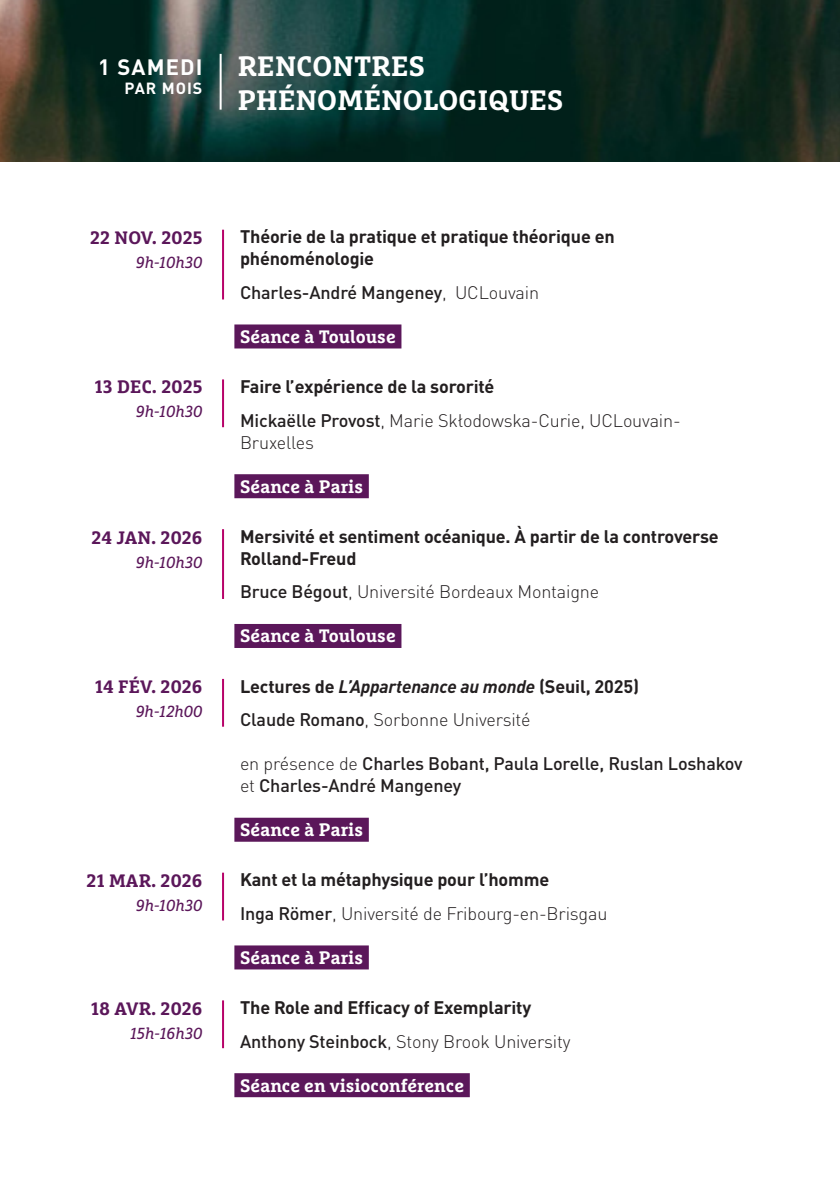
<style>
.page{position:relative;width:840px;height:1191px;background:#fff}
.page>*{position:absolute;margin:0;border:0;box-sizing:border-box;transform-origin:0 0}
.t1{font:700 28px "Marselis Slab Pro";letter-spacing:.01em;color:#fff}
.t2{font:700 22px "DINOT";letter-spacing:.05em;color:#fff}
.Event_Fac_Titre_Intervention_2025_BDC{font:700 18px/22px "DINOT";letter-spacing:-.01em;color:#231f20}
.Event_Fac_TexteCourant_2025{font:300 18px/22px "DINOT";letter-spacing:-.01em;color:#231f20}
.Event_Fac_TexteCourant_2025-2{font:500 18px/22px "DINOT";letter-spacing:-.01em;color:#231f20}
.Event_Fac_TexteCourant_2025-3{font:700 18px "Marselis Slab Pro";color:#fff}
.Event_FDL_Horaire_2025{font:700 18px "Marselis Slab Pro";letter-spacing:.01em;color:#5b175a}
.Event_FDL_Horaire_2025-2{font:italic 16px "Marselis Slab Pro";letter-spacing:.01em;color:#5b175a}
.t3{font:700 16px "DINOT";letter-spacing:.06em;color:#fff}
.s1{font-weight:300}
.s2{font-weight:500}
.s3{font-style:italic}
</style>
<div class="page">
<img style="left:0;top:0;width:839px;height:161px">
<hr style="left:219px;top:54px;width:2px;height:56px;background:#fff">
<hr style="left:222px;top:230px;width:2px;height:69px;background:#b70369">
<div style="left:234px;top:324px;width:167px;height:24px;background:#5b175a"></div>
<hr style="left:222px;top:379px;width:2px;height:48px;background:#b70369">
<div style="left:234px;top:474px;width:134px;height:24px;background:#5b175a"></div>
<hr style="left:222px;top:529px;width:2px;height:70px;background:#b70369">
<div style="left:234px;top:624px;width:167px;height:24px;background:#5b175a"></div>
<hr style="left:222px;top:679px;width:2px;height:47px;background:#b70369">
<div style="left:234px;top:817px;width:134px;height:24px;background:#5b175a"></div>
<hr style="left:222px;top:872px;width:2px;height:48px;background:#b70369">
<div style="left:234px;top:945px;width:134px;height:24px;background:#5b175a"></div>
<hr style="left:222px;top:1000px;width:2px;height:48px;background:#b70369">
<div style="left:234px;top:1073px;width:235px;height:24px;background:#5b175a"></div>
<p class="t2" style="left:98px;top:53px;width:106px">1 SAMEDI</p>
<p class="t3" style="left:124px;top:78px;width:79px">PAR MOIS</p>
<p class="t1" style="left:238px;top:49px;width:188px">RENCONTRES</p>
<p class="t1" style="left:238px;top:82px;width:327px">PHÉNOMÉNOLOGIQUES</p>
<p class="Event_FDL_Horaire_2025" style="left:90px;top:226px;width:114px">22 NOV. 2025</p>
<p class="Event_FDL_Horaire_2025-2" style="left:136px;top:252px;width:68px">9h-10h30</p>
<p class="Event_FDL_Horaire_2025" style="left:95px;top:375px;width:109px">13 DEC. 2025</p>
<p class="Event_FDL_Horaire_2025-2" style="left:136px;top:401px;width:68px">9h-10h30</p>
<p class="Event_FDL_Horaire_2025" style="left:91px;top:526px;width:112px">24 JAN. 2026</p>
<p class="Event_FDL_Horaire_2025-2" style="left:136px;top:552px;width:68px">9h-10h30</p>
<p class="Event_FDL_Horaire_2025" style="left:95px;top:675px;width:109px">14 FÉV. 2026</p>
<p class="Event_FDL_Horaire_2025-2" style="left:136px;top:701px;width:68px">9h-12h00</p>
<p class="Event_FDL_Horaire_2025" style="left:87px;top:869px;width:117px">21 MAR. 2026</p>
<p class="Event_FDL_Horaire_2025-2" style="left:136px;top:895px;width:68px">9h-10h30</p>
<p class="Event_FDL_Horaire_2025" style="left:91px;top:997px;width:113px">18 AVR. 2026</p>
<p class="Event_FDL_Horaire_2025-2" style="left:130px;top:1023px;width:74px">15h-16h30</p>
<p class="Event_Fac_Titre_Intervention_2025_BDC" style="left:240px;top:225px;width:376px">Théorie de la pratique et pratique théorique en phénoménologie</p>
<p class="Event_Fac_TexteCourant_2025-2" style="left:240px;top:281px;width:300px">Charles-André Mangeney<span class="s1">, UCLouvain</span></p>
<p class="Event_Fac_TexteCourant_2025-3" style="left:240px;top:325px;width:157px">Séance à Toulouse</p>
<p class="Event_Fac_Titre_Intervention_2025_BDC" style="left:240px;top:375px;width:256px">Faire l’expérience de la sororité</p>
<p class="Event_Fac_TexteCourant_2025" style="left:240px;top:409px;width:442px"><span class="s2">Mickaëlle Provost</span>, Marie Skłodowska-Curie, UCLouvain-<br>Bruxelles</p>
<p class="Event_Fac_TexteCourant_2025-3" style="left:240px;top:475px;width:124px">Séance à Paris</p>
<p class="Event_Fac_Titre_Intervention_2025_BDC" style="left:240px;top:525px;width:480px">Mersivité et sentiment océanique. À partir de la controverse<br>Rolland-Freud</p>
<p class="Event_Fac_TexteCourant_2025" style="left:240px;top:580px;width:360px"><span class="s2">Bruce Bégout</span>, Université Bordeaux Montaigne</p>
<p class="Event_Fac_TexteCourant_2025-3" style="left:240px;top:625px;width:157px">Séance à Toulouse</p>
<p class="Event_Fac_Titre_Intervention_2025_BDC" style="left:240px;top:674px;width:400px">Lectures de <span class="s3">L’Appartenance au monde</span> (Seuil, 2025)</p>
<p class="Event_Fac_TexteCourant_2025" style="left:240px;top:708px;width:292px"><span class="s2">Claude Romano</span>, Sorbonne Université</p>
<p class="Event_Fac_TexteCourant_2025-2" style="left:240px;top:752px;width:503px"><span class="s1">en présence de</span> Charles Bobant, Paula Lorelle, Ruslan Loshakov <span class="s1">et</span> Charles-André Mangeney</p>
<p class="Event_Fac_TexteCourant_2025-3" style="left:240px;top:818px;width:124px">Séance à Paris</p>
<p class="Event_Fac_Titre_Intervention_2025_BDC" style="left:240px;top:868px;width:310px">Kant et la métaphysique pour l’homme</p>
<p class="Event_Fac_TexteCourant_2025" style="left:240px;top:902px;width:369px"><span class="s2">Inga Römer</span>, Université de Fribourg-en-Brisgau</p>
<p class="Event_Fac_TexteCourant_2025-3" style="left:240px;top:946px;width:124px">Séance à Paris</p>
<p class="Event_Fac_Titre_Intervention_2025_BDC" style="left:240px;top:996px;width:292px">The Role and Efficacy of Exemplarity</p>
<p class="Event_Fac_TexteCourant_2025" style="left:240px;top:1029px;width:332px"><span class="s2">Anthony Steinbock</span>, Stony Brook University</p>
<p class="Event_Fac_TexteCourant_2025-3" style="left:240px;top:1074px;width:225px">Séance en visioconférence</p>
</div>
